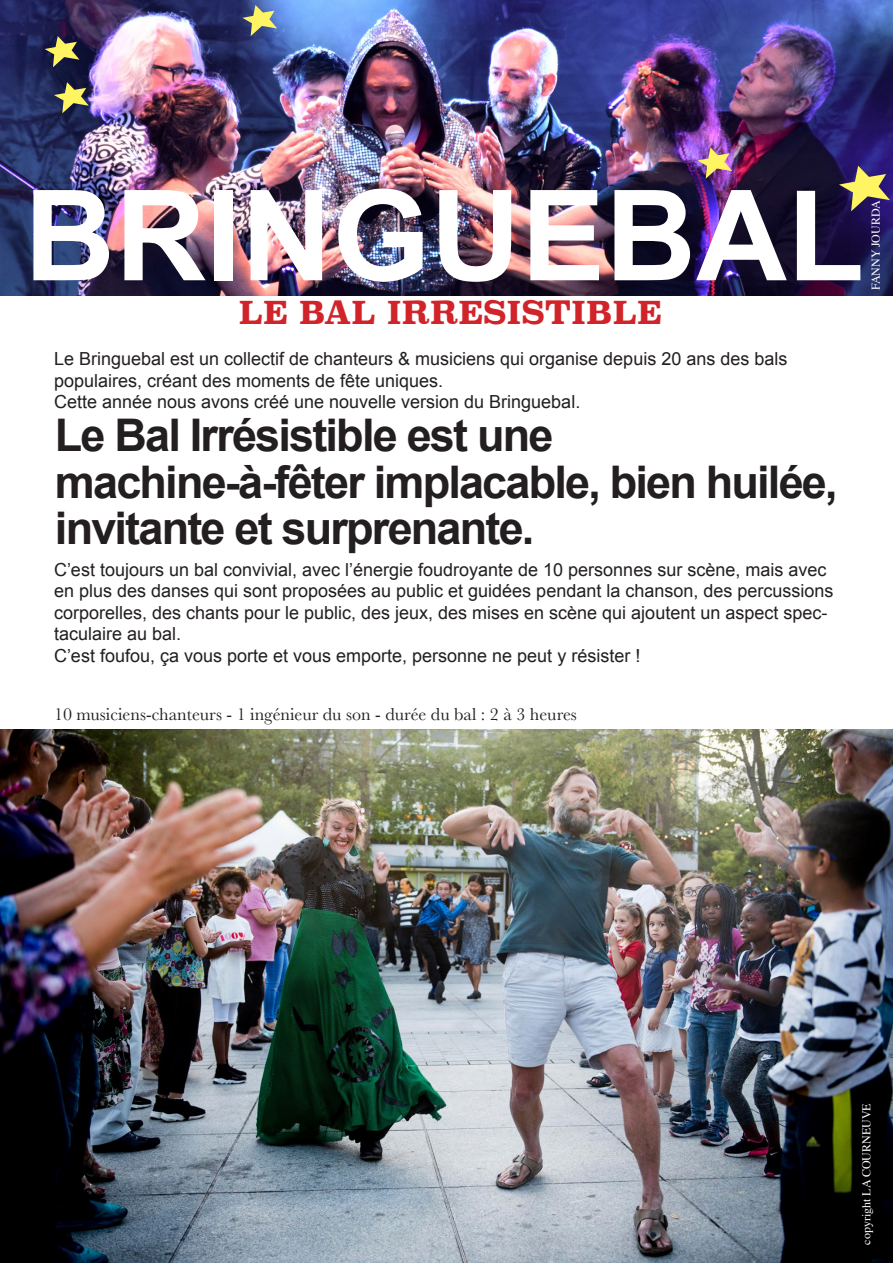
<style>
.page{position:relative;width:893px;height:1263px;background:#fff}
.page>*{position:absolute;margin:0;border:0;box-sizing:border-box;transform-origin:0 0}
.t1{font:700 126px "Arial";color:#fff}
.t2{font:700 45px/46.5px "Arial";letter-spacing:-.04em;color:#231f20}
.t3{font:700 31.5px "Superclarendon";color:#d1232a}
.t4{font:18px/21.6px "Arial";color:#231f20}
.t5{font:18px "Baskerville";color:#231f20}
.t6{font:12px "Times";color:#fff}
</style>
<div class="page">
<img style="left:0;top:729px;width:893px;height:534px">
<img style="left:0;top:0;width:893px;height:295px">
<svg style="left:839px;top:166px;width:51px;height:45px;background:#776964"></svg>
<svg style="left:45px;top:36px;width:35px;height:31px"></svg>
<svg style="left:54px;top:82px;width:35px;height:31px"></svg>
<svg style="left:242px;top:5px;width:35px;height:31px"></svg>
<svg style="left:697px;top:148px;width:35px;height:31px"></svg>
<p class="t1" style="left:24px;top:153px;width:841px">BRINGUEBAL</p>
<p class="t3" style="left:239px;top:289px;width:425px">LE BAL IRRESISTIBLE</p>
<p class="t4" style="left:54px;top:348px;width:735px">Le Bringuebal est un collectif de chanteurs &amp; musiciens qui organise depuis 20 ans des bals populaires, créant des moments de fête uniques.<br>Cette année nous avons créé une nouvelle version du Bringuebal.</p>
<p class="t2" style="left:55px;top:414px;width:784px">Le Bal Irrésistible est une machine-à-fêter implacable, bien huilée, invitante et surprenante.</p>
<p class="t4" style="left:54px;top:558px;width:781px">C’est toujours un bal convivial, avec l’énergie foudroyante de 10 personnes sur scène, mais avec en plus des danses qui sont proposées au public et guidées pendant la chanson, des percussions corporelles, des chants pour le public, des jeux, des mises en scène qui ajoutent un aspect spec&shy;taculaire au bal.</p>
<p class="t4" style="left:54px;top:645px;width:588px">C’est foufou, ça vous porte et vous emporte, personne ne peut y résister !</p>
<p class="t6" style="left:864px;top:290px;width:92px;rotate:-90deg">FANNY JOURDA</p>
<p class="t5" style="left:54px;top:703px;width:524px">10 musiciens-chanteurs - 1 ingénieur du son - durée du bal : 2 à 3 heures</p>
<p class="t6" style="left:855px;top:1245px;width:143px;rotate:-90deg">copyright LA COURNEUVE</p>
</div>
